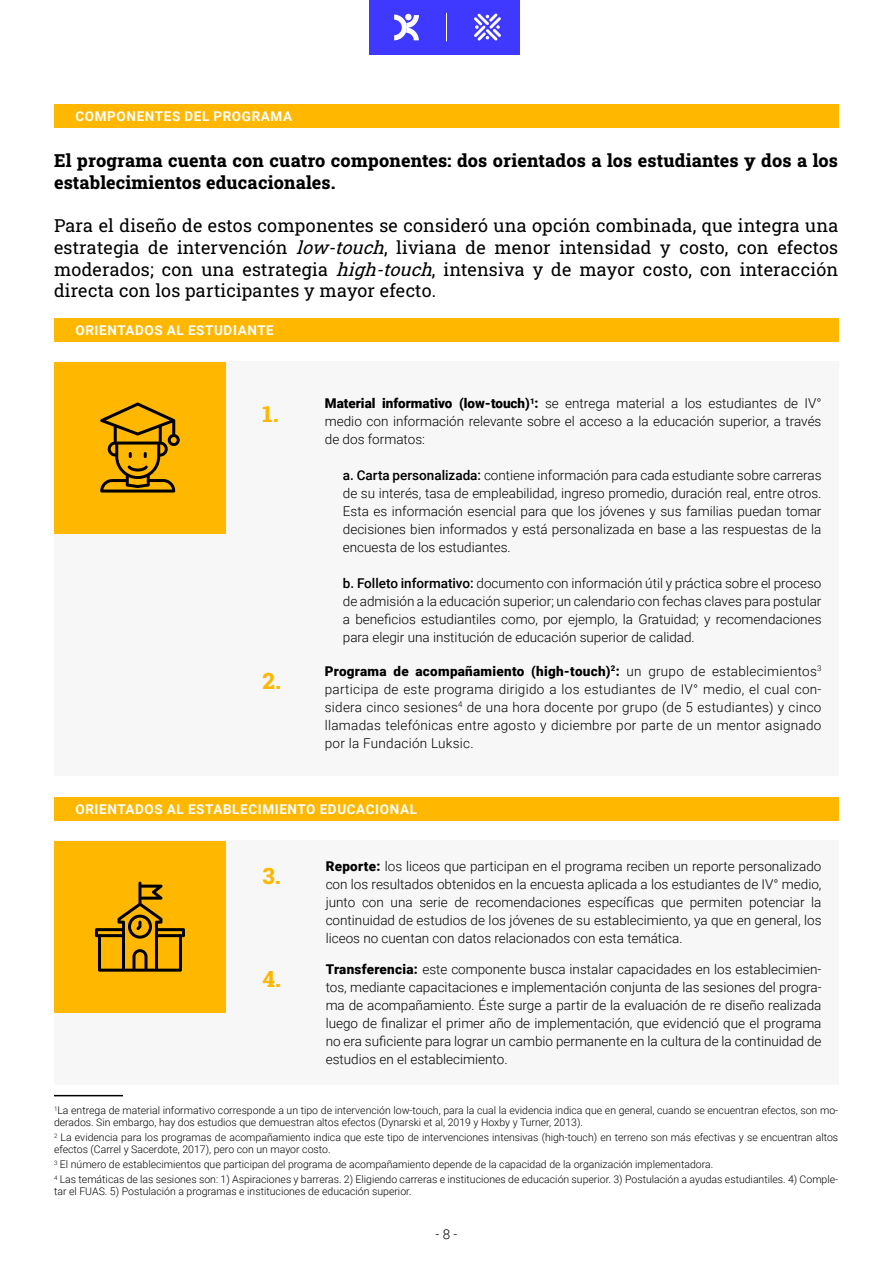
<style>
.page{position:relative;width:893px;height:1263px;background:#fff}
.page>*{position:absolute;margin:0;border:0;box-sizing:border-box;transform-origin:0 0}
.t1{font:800 22.5px "Roboto Slab";color:#ffb700}
.t2{font:18px/21.6px "Roboto Slab";letter-spacing:.01em;color:#000;text-align:justify}
.t3{font:800 18px/21.6px "Roboto Slab";letter-spacing:.01em;color:#000}
.t4{font:300 13.5px/18px "Roboto";color:#000;text-align:justify}
.t5{font:700 13.5px "Roboto";letter-spacing:.045em;color:#fff}
.t6{font:300 10.5px/12px "Roboto";color:#000}
.s1{font-style:italic}
.s2{font-weight:900}
.s3{font-weight:500}
</style>
<div class="page">
<div style="left:370px;top:0;width:150px;height:54px;background:#3f38ff"></div>
<svg style="left:446px;top:13px;width:1px;height:28px"></svg>
<svg style="left:474px;top:13px;width:27px;height:28px"></svg>
<div style="left:405px;top:14px;width:7px;height:6px;background:#fff;border-radius:50%"></div>
<svg style="left:394px;top:15px;width:25px;height:25px"></svg>
<div style="left:54px;top:104px;width:785px;height:24px;background:#ffb700"></div>
<div style="left:54px;top:318px;width:785px;height:23px;background:#ffb700"></div>
<div style="left:54px;top:797px;width:785px;height:23px;background:#ffb700"></div>
<div style="left:54px;top:362px;width:785px;height:414px;background:#f7f7f7"></div>
<div style="left:54px;top:841px;width:785px;height:244px;background:#f7f7f7"></div>
<hr style="left:54px;top:1095px;width:69px;height:1px;background:#000">
<div style="left:54px;top:362px;width:172px;height:171px;background:#ffb700"></div>
<div style="left:54px;top:841px;width:172px;height:171px;background:#ffb700"></div>
<svg style="left:100px;top:402px;width:80px;height:90px"></svg>
<svg style="left:95px;top:882px;width:90px;height:90px"></svg>
<p class="t5" style="left:75px;top:107px;width:218px">COMPONENTES DEL PROGRAMA</p>
<h2 class="t3" style="left:54px;top:150px;width:785px">El programa cuenta con cuatro componentes: dos orientados a los estudiantes y dos a los establecimientos educacionales.</h2>
<p class="t2" style="left:54px;top:214px;width:786px">Para el diseño de estos componentes se consideró una opción combinada, que integra una estrategia de intervención <span class="s1">low-touch</span>, liviana de menor intensidad y costo, con efectos moderados; con una estrategia <span class="s1">high-touch</span>, intensiva y de mayor costo, con interacción directa con los participantes y mayor efecto.</p>
<p class="t5" style="left:75px;top:320px;width:200px">ORIENTADOS AL ESTUDIANTE</p>
<h1 class="t1" style="left:263px;top:398px;width:17px">1.</h1>
<h1 class="t1" style="left:263px;top:666px;width:20px">2.</h1>
<p class="t4" style="left:325px;top:394px;width:498px"><span class="s2">Material informativo (low-touch)</span><sup>1</sup><span class="s2">:</span> se entrega material a los estudiantes de IV° medio con información relevante sobre el acceso a la educación superior, a través de dos formatos:</p>
<p class="t4" style="left:343px;top:466px;width:480px"><span class="s3">a. Carta personalizada:</span> contiene información para cada estudiante sobre carreras de su interés, tasa de empleabilidad, ingreso promedio, duración real, entre otros.<br>Esta es información esencial para que los jóvenes y sus familias puedan tomar decisiones bien informados y está personalizada en base a las respuestas de la encuesta de los estudiantes.</p>
<p class="t4" style="left:343px;top:574px;width:480px"><span class="s3">b. Folleto informativo:</span> documento con información útil y práctica sobre el proceso de admisión a la educación superior; un calendario con fechas claves para postular a beneficios estudiantiles como, por ejemplo, la Gratuidad; y recomendaciones para elegir una institución de educación superior de calidad.</p>
<p class="t4" style="left:325px;top:661px;width:498px"><span class="s2">Programa de acompañamiento (high-touch)</span><sup>2</sup><span class="s2">:</span> un grupo de establecimientos<sup>3 </sup>participa de este programa dirigido a los estudiantes de IV° medio, el cual con&shy;sidera cinco sesiones<sup>4</sup> de una hora docente por grupo (de 5 estudiantes) y cinco llamadas telefónicas entre agosto y diciembre por parte de un mentor asignado por la Fundación Luksic.</p>
<p class="t5" style="left:75px;top:799px;width:343px">ORIENTADOS AL ESTABLECIMIENTO EDUCACIONAL</p>
<h1 class="t1" style="left:263px;top:860px;width:20px">3.</h1>
<h1 class="t1" style="left:263px;top:964px;width:20px">4.</h1>
<p class="t4" style="left:326px;top:856px;width:497px"><span class="s2">Reporte:</span> los liceos que participan en el programa reciben un reporte personalizado con los resultados obtenidos en la encuesta aplicada a los estudiantes de IV° medio, junto con una serie de recomendaciones específicas que permiten potenciar la continuidad de estudios de los jóvenes de su establecimiento, ya que en general, los liceos no cuentan con datos relacionados con esta temática.</p>
<p class="t4" style="left:326px;top:959px;width:497px"><span class="s2">Transferencia:</span> este componente busca instalar capacidades en los establecimien&shy;tos, mediante capacitaciones e implementación conjunta de las sesiones del progra&shy;ma de acompañamiento. Éste surge a partir de la evaluación de re diseño realizada luego de finalizar el primer año de implementación, que evidenció que el programa no era suficiente para lograr un cambio permanente en la cultura de la continuidad de estudios en el establecimiento.</p>
<p class="t6" style="left:54px;top:1104px;width:786px"><sup>1</sup>La entrega de material informativo corresponde a un tipo de intervención low-touch, para la cual la evidencia indica que en general, cuando se encuentran efectos, son mo&shy;derados. Sin embargo, hay dos estudios que demuestran altos efectos (Dynarski et al, 2019 y Hoxby y Turner, 2013).</p>
<p class="t6" style="left:54px;top:1131px;width:786px"><sup>2</sup> La evidencia para los programas de acompañamiento indica que este tipo de intervenciones intensivas (high-touch) en terreno son más efectivas y se encuentran altos efectos (Carrel y Sacerdote, 2017), pero con un mayor costo.</p>
<p class="t6" style="left:54px;top:1156px;width:786px;line-height:15px"><sup>3</sup> El número de establecimientos que participan del programa de acompañamiento depende de la capacidad de la organización implementadora.<br><sup>4</sup> Las temáticas de las sesiones son: 1) Aspiraciones y barreras. 2) Eligiendo carreras e instituciones de educación superior. 3) Postulación a ayudas estudiantiles. 4) Comple-</p>
<p class="t6" style="left:54px;top:1185px;width:359px">tar el FUAS. 5) Postulación a programas e instituciones de educación superior.</p>
<p class="t4" style="left:436px;top:1224px;width:23px">- 8 -</p>
</div>
